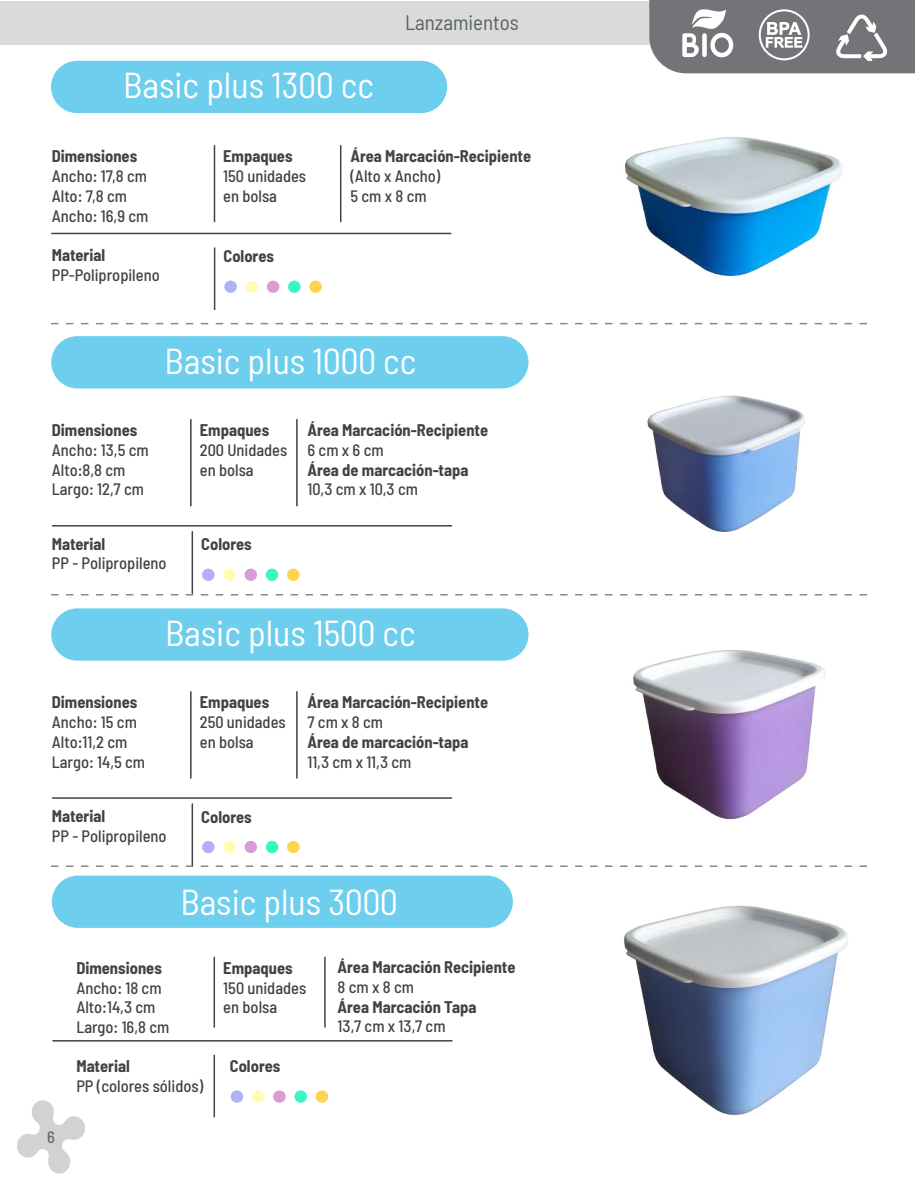
<style>
.page{position:relative;width:918px;height:1188px;background:#fff}
.page>*{position:absolute;margin:0;border:0;box-sizing:border-box;transform-origin:0 0}
.t1{font:semi-condensed 36px "Barlow";color:#fff}
.t2{font:semi-condensed 21px "Barlow";color:#5d6161}
.t3{font:500 semi-condensed 16.5px/19.8px "Barlow";color:#414243}
.t4{font:700 semi-condensed 16.5px "Barlow";color:#414243}
.t5{font:500 semi-condensed 16.5px "Barlow";color:#6a6b6e}
</style>
<div class="page">
<svg style="left:17px;top:1100px;width:68px;height:74px"></svg>
<svg style="left:51px;top:323px;width:816px;height:1px"></svg>
<svg style="left:51px;top:594px;width:816px;height:2px"></svg>
<svg style="left:51px;top:865px;width:816px;height:2px"></svg>
<div style="left:1px;top:1px;width:917px;height:44px;background:#d9dada"></div>
<svg style="left:649px;top:0;width:269px;height:73px"></svg>
<img style="left:633px;top:650px;width:192px;height:170px">
<img style="left:647px;top:395px;width:158px;height:137px">
<img style="left:623px;top:906px;width:225px;height:210px">
<div style="left:51px;top:336px;width:477px;height:52px;background:#6dceee;border-radius:26px"></div>
<div style="left:51px;top:608px;width:477px;height:53px;background:#6dceee;border-radius:26px"></div>
<div style="left:52px;top:876px;width:461px;height:52px;background:#6dceee;border-radius:26px"></div>
<img style="left:625px;top:137px;width:218px;height:140px">
<div style="left:51px;top:61px;width:396px;height:52px;background:#6dceee;border-radius:26px"></div>
<hr style="left:214px;top:146px;width:1px;height:76px;background:#414243">
<hr style="left:214px;top:957px;width:1px;height:70px;background:#414243">
<hr style="left:324px;top:957px;width:2px;height:70px;background:#414243">
<hr style="left:190px;top:420px;width:2px;height:86px;background:#414243">
<hr style="left:190px;top:692px;width:2px;height:86px;background:#414243">
<hr style="left:296px;top:420px;width:2px;height:86px;background:#414243">
<hr style="left:296px;top:692px;width:2px;height:86px;background:#414243">
<hr style="left:214px;top:1055px;width:1px;height:62px;background:#414243">
<hr style="left:340px;top:146px;width:1px;height:76px;background:#414243">
<hr style="left:52px;top:233px;width:399px;height:1px;background:#414243">
<hr style="left:53px;top:1040px;width:399px;height:2px;background:#414243">
<hr style="left:53px;top:525px;width:399px;height:2px;background:#414243">
<hr style="left:53px;top:797px;width:399px;height:2px;background:#414243">
<hr style="left:214px;top:248px;width:1px;height:61px;background:#414243">
<div style="left:246px;top:281px;width:12px;height:12px;background:#fffcb3;border-radius:50%"></div>
<div style="left:224px;top:281px;width:13px;height:12px;background:#aeb3f5;border-radius:50%"></div>
<div style="left:267px;top:281px;width:12px;height:12px;background:#db9cd6;border-radius:50%"></div>
<div style="left:288px;top:281px;width:13px;height:12px;background:#39f7c5;border-radius:50%"></div>
<div style="left:309px;top:281px;width:13px;height:12px;background:#ffd34f;border-radius:50%"></div>
<hr style="left:192px;top:532px;width:1px;height:61px;background:#414243">
<div style="left:223px;top:569px;width:13px;height:12px;background:#fffcb3;border-radius:50%"></div>
<div style="left:202px;top:569px;width:13px;height:12px;background:#aeb3f5;border-radius:50%"></div>
<div style="left:245px;top:569px;width:12px;height:12px;background:#db9cd6;border-radius:50%"></div>
<div style="left:266px;top:569px;width:12px;height:12px;background:#39f7c5;border-radius:50%"></div>
<div style="left:287px;top:569px;width:13px;height:12px;background:#ffd34f;border-radius:50%"></div>
<hr style="left:192px;top:804px;width:1px;height:61px;background:#414243">
<div style="left:223px;top:841px;width:13px;height:12px;background:#fffcb3;border-radius:50%"></div>
<div style="left:202px;top:841px;width:13px;height:12px;background:#aeb3f5;border-radius:50%"></div>
<div style="left:245px;top:841px;width:12px;height:12px;background:#db9cd6;border-radius:50%"></div>
<div style="left:266px;top:841px;width:12px;height:12px;background:#39f7c5;border-radius:50%"></div>
<div style="left:287px;top:841px;width:13px;height:12px;background:#ffd34f;border-radius:50%"></div>
<div style="left:252px;top:1090px;width:12px;height:13px;background:#fffcb3;border-radius:50%"></div>
<div style="left:231px;top:1090px;width:12px;height:13px;background:#aeb3f5;border-radius:50%"></div>
<div style="left:273px;top:1090px;width:13px;height:13px;background:#db9cd6;border-radius:50%"></div>
<div style="left:294px;top:1090px;width:13px;height:13px;background:#39f7c5;border-radius:50%"></div>
<div style="left:316px;top:1090px;width:12px;height:13px;background:#ffd34f;border-radius:50%"></div>
<h1 class="t1" style="left:123px;top:62px;width:252px">Basic plus 1300 cc</h1>
<p class="t2" style="left:405px;top:9px;width:115px">Lanzamientos</p>
<p class="t4" style="left:52px;top:146px;width:87px">Dimensiones</p>
<p class="t3" style="left:52px;top:166px;width:98px">Ancho: 17,8 cm<br>Alto: 7,8 cm<br>Ancho: 16,9 cm</p>
<p class="t4" style="left:52px;top:245px;width:55px">Material</p>
<p class="t3" style="left:52px;top:265px;width:110px">PP-Polipropileno</p>
<p class="t4" style="left:223px;top:146px;width:71px">Empaques</p>
<p class="t3" style="left:223px;top:166px;width:85px">150 unidades en bolsa</p>
<p class="t4" style="left:224px;top:246px;width:52px">Colores</p>
<p class="t4" style="left:350px;top:146px;width:182px">Área Marcación-Recipiente</p>
<p class="t3" style="left:350px;top:166px;width:91px">(Alto x Ancho)<br>5 cm x 8 cm</p>
<p class="t4" style="left:52px;top:420px;width:87px">Dimensiones</p>
<p class="t3" style="left:52px;top:440px;width:98px">Ancho: 13,5 cm<br>Alto:8,8 cm<br>Largo: 12,7 cm</p>
<h1 class="t1" style="left:165px;top:339px;width:253px">Basic plus 1000 cc</h1>
<p class="t4" style="left:200px;top:420px;width:71px">Empaques</p>
<p class="t3" style="left:200px;top:440px;width:89px">200 Unidades en bolsa</p>
<p class="t4" style="left:308px;top:420px;width:182px">Área Marcación-Recipiente</p>
<p class="t3" style="left:308px;top:440px;width:78px">6 cm x 6 cm</p>
<p class="t4" style="left:308px;top:459px;width:163px">Área de marcación-tapa</p>
<p class="t3" style="left:308px;top:479px;width:112px">10,3 cm x 10,3 cm</p>
<p class="t4" style="left:52px;top:533px;width:55px">Material</p>
<p class="t3" style="left:52px;top:553px;width:116px">PP - Polipropileno</p>
<p class="t4" style="left:201px;top:534px;width:52px">Colores</p>
<p class="t4" style="left:52px;top:692px;width:87px">Dimensiones</p>
<p class="t3" style="left:52px;top:712px;width:95px">Ancho: 15 cm<br>Alto:11,2 cm<br>Largo: 14,5 cm</p>
<h1 class="t1" style="left:165px;top:611px;width:252px">Basic plus 1500 cc</h1>
<p class="t4" style="left:200px;top:692px;width:71px">Empaques</p>
<p class="t3" style="left:200px;top:712px;width:87px">250 unidades en bolsa</p>
<p class="t4" style="left:308px;top:692px;width:182px">Área Marcación-Recipiente</p>
<p class="t3" style="left:308px;top:712px;width:77px">7 cm x 8 cm</p>
<p class="t4" style="left:308px;top:732px;width:163px">Área de marcación-tapa</p>
<p class="t3" style="left:308px;top:751px;width:105px">11,3 cm x 11,3 cm</p>
<p class="t4" style="left:52px;top:806px;width:55px">Material</p>
<p class="t3" style="left:52px;top:825px;width:116px">PP - Polipropileno</p>
<p class="t4" style="left:201px;top:806px;width:52px">Colores</p>
<p class="t4" style="left:76px;top:958px;width:87px">Dimensiones</p>
<p class="t3" style="left:76px;top:977px;width:94px">Ancho: 18 cm<br>Alto:14,3 cm<br>Largo: 16,8 cm</p>
<h1 class="t1" style="left:180px;top:879px;width:219px">Basic plus 3000</h1>
<p class="t4" style="left:223px;top:958px;width:71px">Empaques</p>
<p class="t3" style="left:223px;top:977px;width:85px">150 unidades en bolsa</p>
<p class="t4" style="left:338px;top:957px;width:179px">Área Marcación Recipiente</p>
<p class="t3" style="left:338px;top:977px;width:78px">8 cm x 8 cm</p>
<p class="t4" style="left:338px;top:996px;width:140px">Área Marcación Tapa</p>
<p class="t3" style="left:338px;top:1016px;width:109px">13,7 cm x 13,7 cm</p>
<p class="t5" style="left:47px;top:1126px;width:9px">6</p>
<p class="t4" style="left:76px;top:1056px;width:55px">Material</p>
<p class="t3" style="left:76px;top:1076px;width:128px">PP (colores sólidos)</p>
<p class="t4" style="left:230px;top:1056px;width:52px">Colores</p>
</div>
